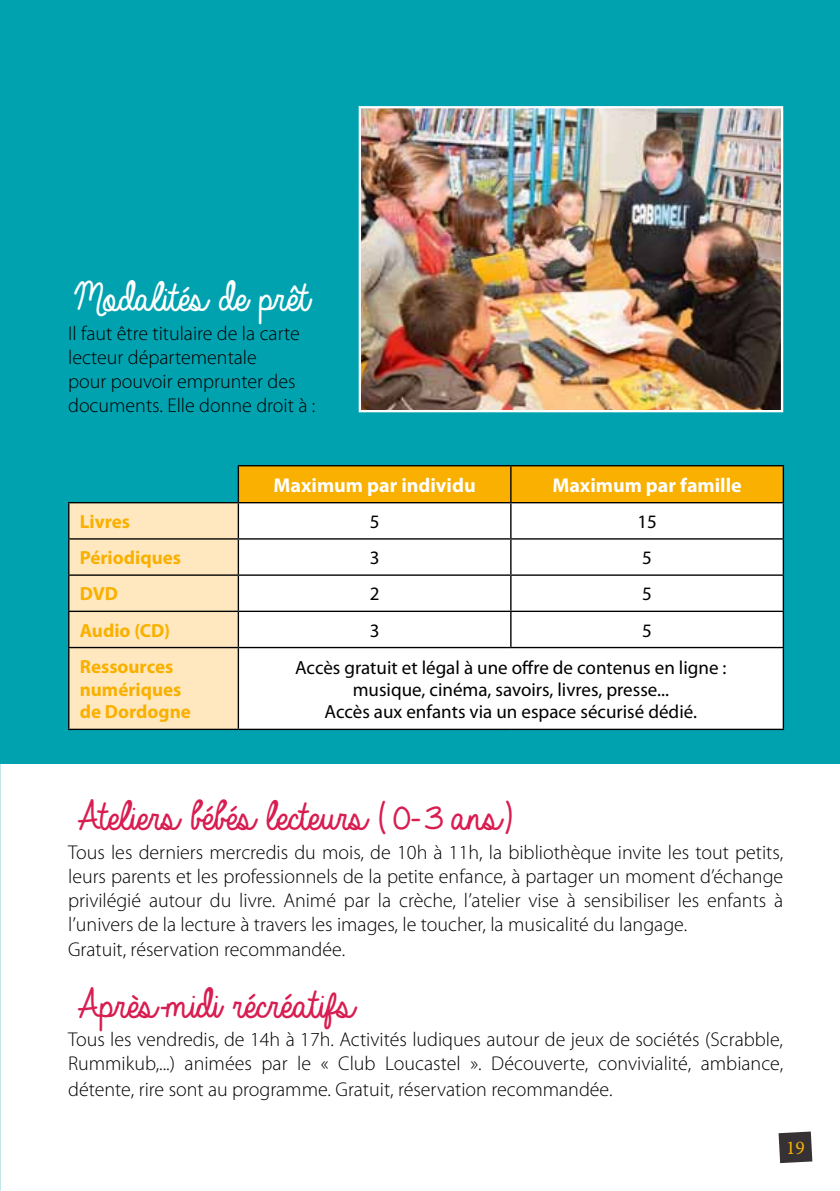
<style>
.page{position:relative;width:840px;height:1191px;background:#fff}
.page>*{position:absolute;margin:0;border:0;box-sizing:border-box;transform-origin:0 0}
.t1{font:44px "Always In My Heart";color:#d81d50}
.t2{font:44px "Always In My Heart";color:#fff}
.t3{font:300 20px/24.4px "Myriad Pro";color:#000}
.t4{font:700 20px "Myriad Pro";color:#fff}
.t5{font:19.4px "Minion Pro";color:#f9b000}
.t6{font:19px/22px "Myriad Pro";color:#000;text-align:center}
.t7{font:700 19px/22.8px "Myriad Pro";color:#f9b000}
</style>
<div class="page">
<svg style="left:778px;top:1131px;width:33px;height:32px"></svg>
<div style="left:0;top:0;width:839px;height:764px;background:#00a2af"></div>
<svg style="left:69px;top:466px;width:713px;height:262px;background:#e0cc80"></svg>
<div style="left:239px;top:503px;width:543px;height:225px;background:#fff"></div>
<hr style="left:237px;top:465px;width:273px;height:1px;background:#000">
<hr style="left:237px;top:466px;width:2px;height:36px;background:#000">
<hr style="left:510px;top:465px;width:273px;height:1px;background:#000">
<hr style="left:510px;top:466px;width:1px;height:36px;background:#000">
<hr style="left:782px;top:466px;width:1px;height:36px;background:#000">
<hr style="left:68px;top:502px;width:170px;height:1px;background:#000">
<hr style="left:68px;top:503px;width:1px;height:35px;background:#000">
<hr style="left:238px;top:502px;width:272px;height:1px;background:#000">
<hr style="left:237px;top:503px;width:2px;height:35px;background:#000">
<hr style="left:510px;top:502px;width:273px;height:1px;background:#000">
<hr style="left:510px;top:503px;width:1px;height:35px;background:#000">
<hr style="left:782px;top:503px;width:1px;height:35px;background:#000">
<hr style="left:68px;top:538px;width:170px;height:1px;background:#000">
<hr style="left:68px;top:539px;width:1px;height:35px;background:#000">
<hr style="left:238px;top:538px;width:272px;height:1px;background:#000">
<hr style="left:237px;top:539px;width:2px;height:35px;background:#000">
<hr style="left:510px;top:538px;width:273px;height:1px;background:#000">
<hr style="left:510px;top:539px;width:1px;height:35px;background:#000">
<hr style="left:782px;top:539px;width:1px;height:35px;background:#000">
<hr style="left:68px;top:574px;width:170px;height:2px;background:#000">
<hr style="left:68px;top:576px;width:1px;height:34px;background:#000">
<hr style="left:238px;top:574px;width:272px;height:2px;background:#000">
<hr style="left:237px;top:576px;width:2px;height:34px;background:#000">
<hr style="left:510px;top:574px;width:273px;height:2px;background:#000">
<hr style="left:510px;top:576px;width:1px;height:34px;background:#000">
<hr style="left:782px;top:576px;width:1px;height:34px;background:#000">
<hr style="left:68px;top:610px;width:170px;height:2px;background:#000">
<hr style="left:68px;top:612px;width:1px;height:35px;background:#000">
<hr style="left:238px;top:610px;width:272px;height:2px;background:#000">
<hr style="left:237px;top:612px;width:2px;height:35px;background:#000">
<hr style="left:510px;top:610px;width:273px;height:2px;background:#000">
<hr style="left:510px;top:612px;width:1px;height:35px;background:#000">
<hr style="left:782px;top:612px;width:1px;height:35px;background:#000">
<hr style="left:68px;top:647px;width:170px;height:1px;background:#000">
<hr style="left:68px;top:648px;width:1px;height:80px;background:#000">
<hr style="left:238px;top:647px;width:272px;height:1px;background:#000">
<hr style="left:237px;top:648px;width:2px;height:80px;background:#000">
<hr style="left:510px;top:647px;width:273px;height:1px;background:#000">
<hr style="left:782px;top:648px;width:1px;height:80px;background:#000">
<hr style="left:68px;top:728px;width:170px;height:2px;background:#000">
<hr style="left:238px;top:728px;width:272px;height:2px;background:#000">
<hr style="left:510px;top:728px;width:273px;height:2px;background:#000">
<img style="left:361px;top:109px;width:418px;height:300px">
<div style="left:358px;top:106px;width:424px;height:306px;border:2px solid #fff"></div>
<h1 class="t2" style="left:68px;top:274px;width:234px">Modalités de prêt</h1>
<p class="t3" style="left:68px;top:322px;width:248px">Il faut être titulaire de la carte lecteur départementale<br>pour pouvoir emprunter des documents. Elle donne droit à :</p>
<p class="t4" style="left:273px;top:472px;width:203px">Maximum par individu</p>
<p class="t4" style="left:552px;top:472px;width:191px">Maximum par famille</p>
<p class="t7" style="left:80px;top:509px;width:52px">Livres</p>
<p class="t6" style="left:369px;top:510px;width:11px">5</p>
<p class="t6" style="left:637px;top:510px;width:21px">15</p>
<p class="t7" style="left:80px;top:546px;width:103px">Périodiques</p>
<p class="t6" style="left:369px;top:546px;width:11px">3</p>
<p class="t6" style="left:642px;top:546px;width:11px">5</p>
<p class="t7" style="left:80px;top:582px;width:40px">DVD</p>
<p class="t6" style="left:369px;top:582px;width:11px">2</p>
<p class="t6" style="left:642px;top:582px;width:11px">5</p>
<p class="t7" style="left:80px;top:618px;width:92px">Audio (CD)</p>
<p class="t6" style="left:369px;top:619px;width:11px">3</p>
<p class="t6" style="left:642px;top:619px;width:11px">5</p>
<p class="t7" style="left:80px;top:654px;width:113px">Ressources numériques de Dordogne</p>
<p class="t6" style="left:295px;top:656px;width:432px">Accès gratuit et légal à une offre de contenus en ligne : musique, cinéma, savoirs, livres, presse...<br>Accès aux enfants via un espace sécurisé dédié.</p>
<h1 class="t1" style="left:68px;top:793px;width:445px">Ateliers bébés lecteurs (0-3 ans)</h1>
<p class="t3" style="left:68px;top:840px;width:716px">Tous les derniers mercredis du mois, de 10h à 11h, la bibliothèque invite les tout petits, leurs parents et les professionnels de la petite enfance, à partager un moment d’échange privilégié autour du livre. Animé par la crèche, l’atelier vise à sensibiliser les enfants à l’univers de la lecture à travers les images, le toucher, la musicalité du langage.<br>Gratuit, réservation recommandée.</p>
<h1 class="t1" style="left:68px;top:980px;width:279px">Après-midi récréatifs</h1>
<p class="t3" style="left:68px;top:1027px;width:716px;text-align:justify">Tous les vendredis, de 14h à 17h. Activités ludiques autour de jeux de sociétés (Scrabble, Rummikub,...) animées par le « Club Loucastel ». Découverte, convivialité, ambiance, détente, rire sont au programme. Gratuit, réservation recommandée.</p>
<p class="t5" style="left:785px;top:1134px;width:20px">19</p>
</div>
